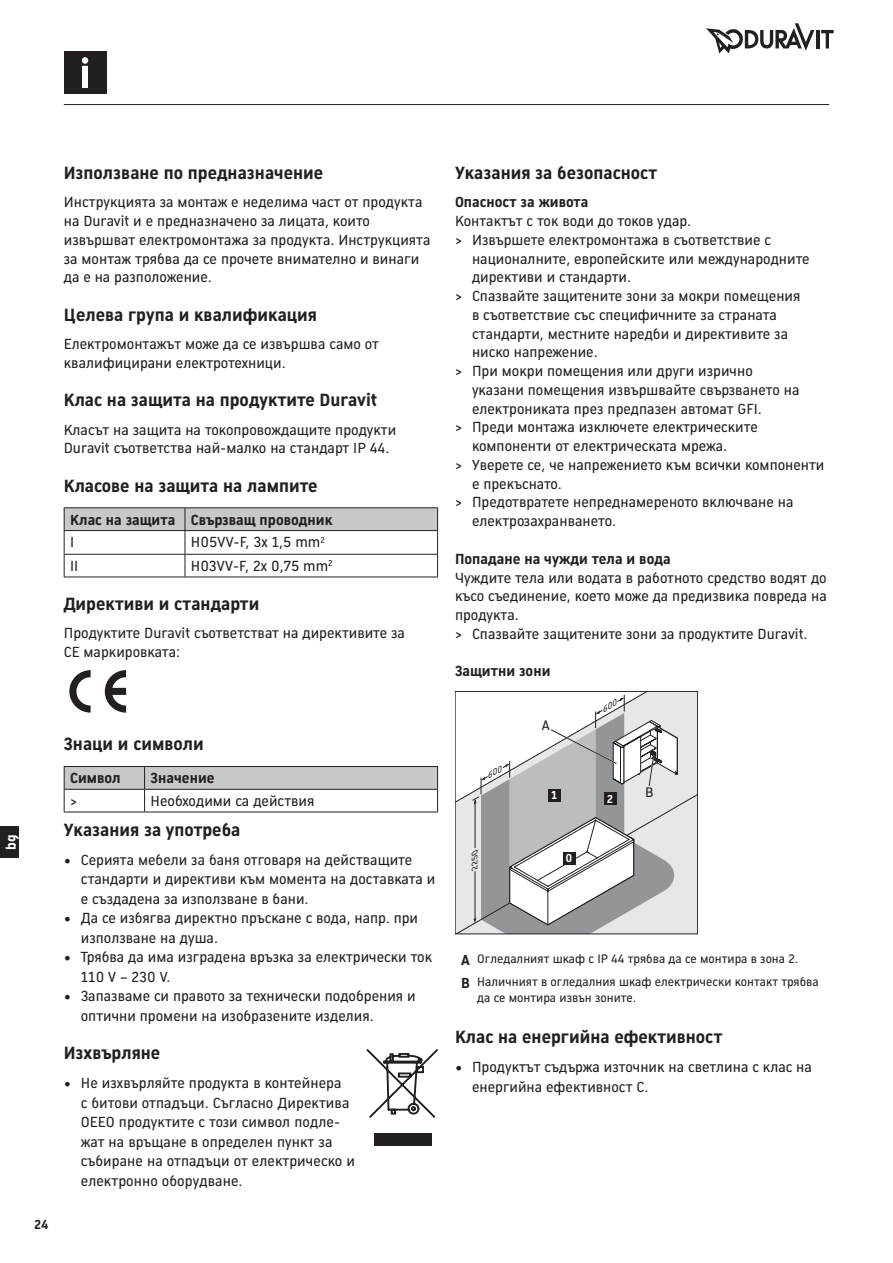
<style>
.page{position:relative;width:893px;height:1263px;background:#fff}
.page>*{position:absolute;margin:0;border:0;box-sizing:border-box;transform-origin:0 0}
.t1{font:700 17.25px "Dura Sans 2014 c";color:#231f20}
.t2{font:14.25px/19.5px "Dura Sans 2014 c";color:#231f20}
.t3{font:700 14.25px "Dura Sans 2014 c";color:#231f20}
.t4{font:13.5px "Dura Sans 2014 c";color:#231f20}
.t5{font:700 13.5px "Dura Sans 2014 c";color:#fff}
.t6{font:700 12.75px "Dura Sans 2014 c";color:#231f20}
.t7{font:12px/22.8px "Dura Sans 2014 c";color:#231f20}
.t8{font:700 11.25px "Dura Sans 2014 c";color:#fff}
.t9{font:italic 7.8px "Dura Sans 2014 c";color:#231f20;scale:1.15 1}
.s1{font-family:"Dura Sans 110211"}
.s2{font-weight:700;font-size:14.25px}
</style>
<div class="page">
<hr style="left:64px;top:577px;width:121px;height:1px;background:#231f20">
<hr style="left:185px;top:577px;width:253px;height:1px;background:#231f20">
<hr style="left:64px;top:507px;width:121px;height:1px;background:#231f20">
<hr style="left:185px;top:507px;width:253px;height:1px;background:#231f20">
<svg style="left:64px;top:508px;width:374px;height:69px"></svg>
<hr style="left:64px;top:530px;width:121px;height:1px;background:#231f20">
<hr style="left:185px;top:530px;width:253px;height:1px;background:#231f20">
<svg style="left:69px;top:670px;width:22px;height:43px"></svg>
<svg style="left:105px;top:670px;width:21px;height:43px"></svg>
<hr style="left:64px;top:812px;width:81px;height:1px;background:#231f20">
<hr style="left:145px;top:812px;width:293px;height:1px;background:#231f20">
<svg style="left:64px;top:766px;width:374px;height:46px"></svg>
<hr style="left:64px;top:789px;width:81px;height:1px;background:#231f20">
<hr style="left:145px;top:789px;width:293px;height:1px;background:#231f20">
<div style="left:624px;top:693px;width:72px;height:232px;background:#e6e7e9"></div>
<div style="left:374px;top:1133px;width:58px;height:13px;background:#231f20"></div>
<svg style="left:366px;top:1049px;width:72px;height:69px"></svg>
<hr style="left:816px;top:30px;width:3px;height:18px;background:#231f20">
<svg style="left:821px;top:30px;width:13px;height:18px"></svg>
<svg style="left:706px;top:23px;width:108px;height:30px"></svg>
<hr style="left:64px;top:104px;width:765px;height:1px;background:#231f20">
<div style="left:0;top:826px;width:19px;height:32px;background:#231f20"></div>
<div style="left:64px;top:51px;width:42px;height:43px;background:#231f20"></div>
<svg style="left:82px;top:57px;width:6px;height:30px"></svg>
<svg style="left:455px;top:695px;width:223px;height:239px"></svg>
<p class="t1" style="left:64px;top:161px;width:261px">Използване по предназначение</p>
<p class="t2" style="left:64px;top:193px;width:368px;line-height:18.8px">Инструкцията за монтаж е неделима част от продукта на Duravit и е предназначено за лицата, които извършват електромонтажа за продукта. Инструкцията за монтаж трябва да се прочете внимателно и винаги да е на разположение.</p>
<p class="t1" style="left:64px;top:302px;width:255px">Целева група и квалификация</p>
<p class="t2" style="left:64px;top:335px;width:317px;line-height:18.8px">Електромонтажът може да се извършва само от квалифицирани електротехници.</p>
<p class="t1" style="left:64px;top:388px;width:315px">Клас на защита на продуктите Duravit</p>
<p class="t2" style="left:64px;top:420px;width:334px;line-height:18.8px">Класът на защита на токопровождащите продукти<br>Duravit съответства най-малко на стандарт IP 44.</p>
<p class="t1" style="left:64px;top:473px;width:255px">Класове на защита на лампите</p>
<p class="t3" style="left:70px;top:509px;width:264px">Клас на защита Свързващ проводник</p>
<p class="t2" style="left:70px;top:533px;width:6px">I</p>
<p class="t2" style="left:191px;top:533px;width:135px">H05VV-F, 3x 1,5 mm<sup>2</sup></p>
<p class="t2" style="left:70px;top:556px;width:10px">II</p>
<p class="t2" style="left:191px;top:556px;width:143px">H03VV-F, 2x 0,75 mm<sup>2</sup></p>
<p class="t1" style="left:64px;top:591px;width:197px">Директиви и стандарти</p>
<p class="t2" style="left:64px;top:624px;width:343px;line-height:18.8px">Продуктите Duravit съответстват на директивите за<br>СЕ маркировката:</p>
<p class="t5" style="left:2px;top:850px;width:17px;rotate:-90deg">bg</p>
<p class="t6" style="left:34px;top:1215px;width:16px">24</p>
<p class="t1" style="left:64px;top:732px;width:141px">Знаци и символи</p>
<p class="t3" style="left:70px;top:768px;width:52px">Символ</p>
<p class="t3" style="left:151px;top:768px;width:66px">Значение</p>
<p class="t2" style="left:70px;top:791px;width:9px">&gt;</p>
<p class="t2" style="left:151px;top:791px;width:165px">Необходими са действия</p>
<p class="t1" style="left:64px;top:817px;width:178px">Указания за употреба</p>
<p class="t2" style="left:81px;top:850px;width:356px;text-indent:-17px">• Серията мебели за баня отговаря на действащите стандарти и директиви към момента на доставката и е създадена за използване в бани.</p>
<p class="t2" style="left:81px;top:909px;width:339px;text-indent:-17px">• Да се избягва директно пръскане с вода, напр. при използване на душа.</p>
<p class="t2" style="left:81px;top:948px;width:353px;text-indent:-17px">• Трябва да има изградена връзка за електрически ток<br>110 V – 230 V.</p>
<p class="t2" style="left:81px;top:987px;width:336px;text-indent:-17px">• Запазваме си правото за технически подобрения и оптични промени на изобразените изделия.</p>
<p class="t1" style="left:64px;top:1041px;width:98px">Изхвърляне</p>
<p class="t2" style="left:81px;top:1074px;width:276px;text-indent:-17px">• Не изхвърляйте продукта в контейнера<br>с битови отпадъци. Съгласно Директива ОЕЕО продуктите с този символ подле&shy;жат на връщане в определен пункт за събиране на отпадъци от електрическо и електронно оборудване.</p>
<p class="t1" style="left:455px;top:161px;width:204px">Указания за безопасност</p>
<p class="t3" style="left:455px;top:192px;width:135px">Опасност за живота</p>
<p class="t2" style="left:455px;top:211px;width:238px">Контактът с ток води до токов удар.</p>
<p class="t2" style="left:455px;top:230px;width:318px"><span class="s1">&gt;</span> Извършете електромонтажа в съответствие с</p>
<p class="t2" style="left:472px;top:249px;width:339px">националните, европейските или международните</p>
<p class="t2" style="left:472px;top:268px;width:161px">директиви и стандарти.</p>
<p class="t2" style="left:455px;top:286px;width:347px"><span class="s1">&gt;</span> Спазвайте защитените зони за мокри помещения</p>
<p class="t2" style="left:472px;top:305px;width:306px">в съответствие със специфичните за страната</p>
<p class="t2" style="left:472px;top:324px;width:318px">стандарти, местните наредби и директивите за</p>
<p class="t2" style="left:472px;top:343px;width:127px">ниско напрежение.</p>
<p class="t2" style="left:455px;top:361px;width:299px"><span class="s1">&gt;</span> При мокри помещения или други изрично</p>
<p class="t2" style="left:472px;top:380px;width:329px">указани помещения извършвайте свързването на</p>
<p class="t2" style="left:472px;top:399px;width:291px">електрониката през предпазен автомат GFI.</p>
<p class="t2" style="left:455px;top:418px;width:304px"><span class="s1">&gt;</span> Преди монтажа изключете електрическите</p>
<p class="t2" style="left:472px;top:436px;width:257px">компоненти от електрическата мрежа.</p>
<p class="t2" style="left:455px;top:455px;width:371px"><span class="s1">&gt;</span> Уверете се, че напрежението към всички компоненти</p>
<p class="t2" style="left:472px;top:474px;width:91px">е прекъснато.</p>
<p class="t2" style="left:455px;top:493px;width:340px"><span class="s1">&gt;</span> Предотвратете непреднамереното включване на</p>
<p class="t2" style="left:472px;top:511px;width:145px">електрозахранването.</p>
<p class="t3" style="left:455px;top:549px;width:217px">Попадане на чужди тела и вода</p>
<p class="t2" style="left:455px;top:568px;width:373px;line-height:18.8px">Чуждите тела или водата в работното средство водят до късо съединение, което може да предизвика повреда на продукта.<br><span class="s1">&gt;</span> Спазвайте защитените зони за продуктите Duravit.</p>
<p class="t3" style="left:455px;top:661px;width:97px">Защитни зони</p>
<p class="t4" style="left:542px;top:716px;width:9px">A</p>
<p class="t8" style="left:551px;top:787px;width:8px">1</p>
<p class="t8" style="left:607px;top:791px;width:8px">2</p>
<p class="t9" style="left:469px;top:869px;width:25px;rotate:-90deg">2250</p>
<p class="t8" style="left:566px;top:850px;width:8px">0</p>
<p class="t4" style="left:645px;top:783px;width:10px">B</p>
<p class="t7" style="left:461px;top:947px;width:359px"><span class="s2">A</span> Огледалният шкаф с IP 44 трябва да се монтира в зона 2.<br><span class="s2">B</span> Наличният в огледалния шкаф електрически контакт трябва</p>
<p class="t7" style="left:477px;top:987px;width:160px">да се монтира извън зоните.</p>
<p class="t1" style="left:455px;top:1024px;width:269px">Клас на енергийна ефективност</p>
<p class="t2" style="left:472px;top:1057px;width:341px;text-indent:-17px">• Продуктът съдържа източник на светлина с клас на енергийна ефективност C.</p>
</div>
